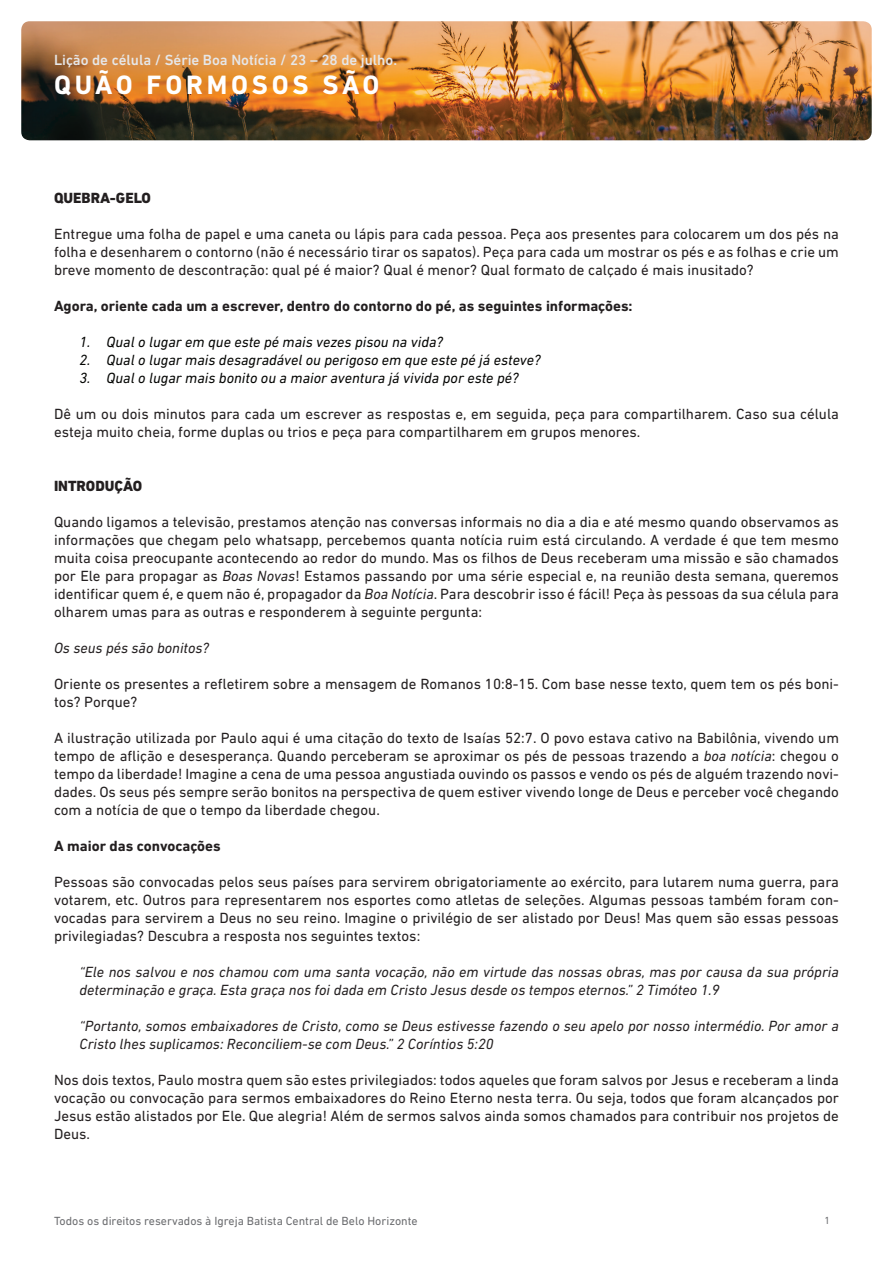
<style>
.page{position:relative;width:893px;height:1263px;background:#fff}
.page>*{position:absolute;margin:0;border:0;box-sizing:border-box;transform-origin:0 0}
.t1{font:700 27px "DIN Next LT Pro";letter-spacing:.14em;color:#fff}
.t2{font:15px/18px "DIN Next LT Pro";color:#231f20;text-align:justify}
.t3{font:italic 15px/18px "DIN Next LT Pro";color:#231f20}
.t4{font:italic 15px "DIN Next LT Pro";color:#040503}
.t5{font:700 15px "DIN Next LT Pro";color:#231f20}
.t6{font:500 15px "DIN Next LT Pro";color:#e6e7e9}
.t7{font:800 15px "DIN Next LT Pro";color:#231f20}
.t8{font:12px "DIN Next LT Pro";color:#6c6d70}
.t9{font:10.5px "DIN Next LT Pro";color:#6c6d70}
.s1{font-style:italic}
</style>
<div class="page">
<img style="left:21px;top:21px;width:851px;height:119px">
<p class="t6" style="left:54px;top:51px;width:345px">Lição de célula / Série Boa Notícia / 23 – 28 de julho.</p>
<h1 class="t1" style="left:54px;top:69px;width:327px">QUÃO FORMOSOS SÃO</h1>
<p class="t7" style="left:54px;top:189px;width:99px">QUEBRA-GELO</p>
<p class="t2" style="left:54px;top:225px;width:786px">Entregue uma folha de papel e uma caneta ou lápis para cada pessoa. Peça aos presentes para colocarem um dos pés na folha e desenharem o contorno (não é necessário tirar os sapatos). Peça para cada um mostrar os pés e as folhas e crie um breve momento de descontração: qual pé é maior? Qual é menor? Qual formato de calçado é mais inusitado?</p>
<p class="t5" style="left:54px;top:297px;width:580px">Agora, oriente cada um a escrever, dentro do contorno do pé, as seguintes informações:</p>
<p class="t4" style="left:80px;top:333px;width:365px">1. Qual o lugar em que este pé mais vezes pisou na vida?</p>
<p class="t4" style="left:80px;top:351px;width:463px">2. Qual o lugar mais desagradável ou perigoso em que este pé já esteve?</p>
<p class="t4" style="left:80px;top:369px;width:441px">3. Qual o lugar mais bonito ou a maior aventura já vivida por este pé?</p>
<p class="t2" style="left:54px;top:405px;width:786px">Dê um ou dois minutos para cada um escrever as respostas e, em seguida, peça para compartilharem. Caso sua célula esteja muito cheia, forme duplas ou trios e peça para compartilharem em grupos menores.</p>
<p class="t7" style="left:54px;top:477px;width:90px">INTRODUÇÃO</p>
<p class="t2" style="left:54px;top:513px;width:786px">Quando ligamos a televisão, prestamos atenção nas conversas informais no dia a dia e até mesmo quando observamos as informações que chegam pelo whatsapp, percebemos quanta notícia ruim está circulando. A verdade é que tem mesmo muita coisa preocupante acontecendo ao redor do mundo. Mas os filhos de Deus receberam uma missão e são chamados por Ele para propagar as <span class="s1">Boas Novas</span>! Estamos passando por uma série especial e, na reunião desta semana, queremos identificar quem é, e quem não é, propagador da <span class="s1">Boa Notícia</span>. Para descobrir isso é fácil! Peça às pessoas da sua célula para olharem umas para as outras e responderem à seguinte pergunta:</p>
<p class="t3" style="left:54px;top:639px;width:157px">Os seus pés são bonitos?</p>
<p class="t2" style="left:54px;top:675px;width:786px">Oriente os presentes a refletirem sobre a mensagem de Romanos 10:8-15. Com base nesse texto, quem tem os pés boni&shy;tos? Porque?</p>
<p class="t2" style="left:54px;top:729px;width:786px">A ilustração utilizada por Paulo aqui é uma citação do texto de Isaías 52:7. O povo estava cativo na Babilônia, vivendo um tempo de aflição e desesperança. Quando perceberam se aproximar os pés de pessoas trazendo a <span class="s1">boa notícia</span>: chegou o tempo da liberdade! Imagine a cena de uma pessoa angustiada ouvindo os passos e vendo os pés de alguém trazendo novi&shy;dades. Os seus pés sempre serão bonitos na perspectiva de quem estiver vivendo longe de Deus e perceber você chegando com a notícia de que o tempo da liberdade chegou.</p>
<p class="t5" style="left:54px;top:837px;width:168px">A maior das convocações</p>
<p class="t2" style="left:54px;top:873px;width:786px">Pessoas são convocadas pelos seus países para servirem obrigatoriamente ao exército, para lutarem numa guerra, para votarem, etc. Outros para representarem nos esportes como atletas de seleções. Algumas pessoas também foram con&shy;vocadas para servirem a Deus no seu reino. Imagine o privilégio de ser alistado por Deus! Mas quem são essas pessoas privilegiadas? Descubra a resposta nos seguintes textos:</p>
<p class="t3" style="left:80px;top:963px;width:761px">“Ele nos salvou e nos chamou com uma santa vocação, não em virtude das nossas obras, mas por causa da sua própria determinação e graça. Esta graça nos foi dada em Cristo Jesus desde os tempos eternos.” 2 Timóteo 1.9</p>
<p class="t3" style="left:80px;top:1017px;width:761px">“Portanto, somos embaixadores de Cristo, como se Deus estivesse fazendo o seu apelo por nosso intermédio. Por amor a<br>Cristo lhes suplicamos: Reconciliem-se com Deus.” 2 Coríntios 5:20</p>
<p class="t2" style="left:54px;top:1071px;width:786px">Nos dois textos, Paulo mostra quem são estes privilegiados: todos aqueles que foram salvos por Jesus e receberam a linda vocação ou convocação para sermos embaixadores do Reino Eterno nesta terra. Ou seja, todos que foram alcançados por Jesus estão alistados por Ele. Que alegria! Além de sermos salvos ainda somos chamados para contribuir nos projetos de Deus.</p>
<p class="t8" style="left:54px;top:1213px;width:365px">Todos os direitos reservados à Igreja Batista Central de Belo Horizonte</p>
<p class="t9" style="left:824px;top:1214px;width:7px">1</p>
</div>
